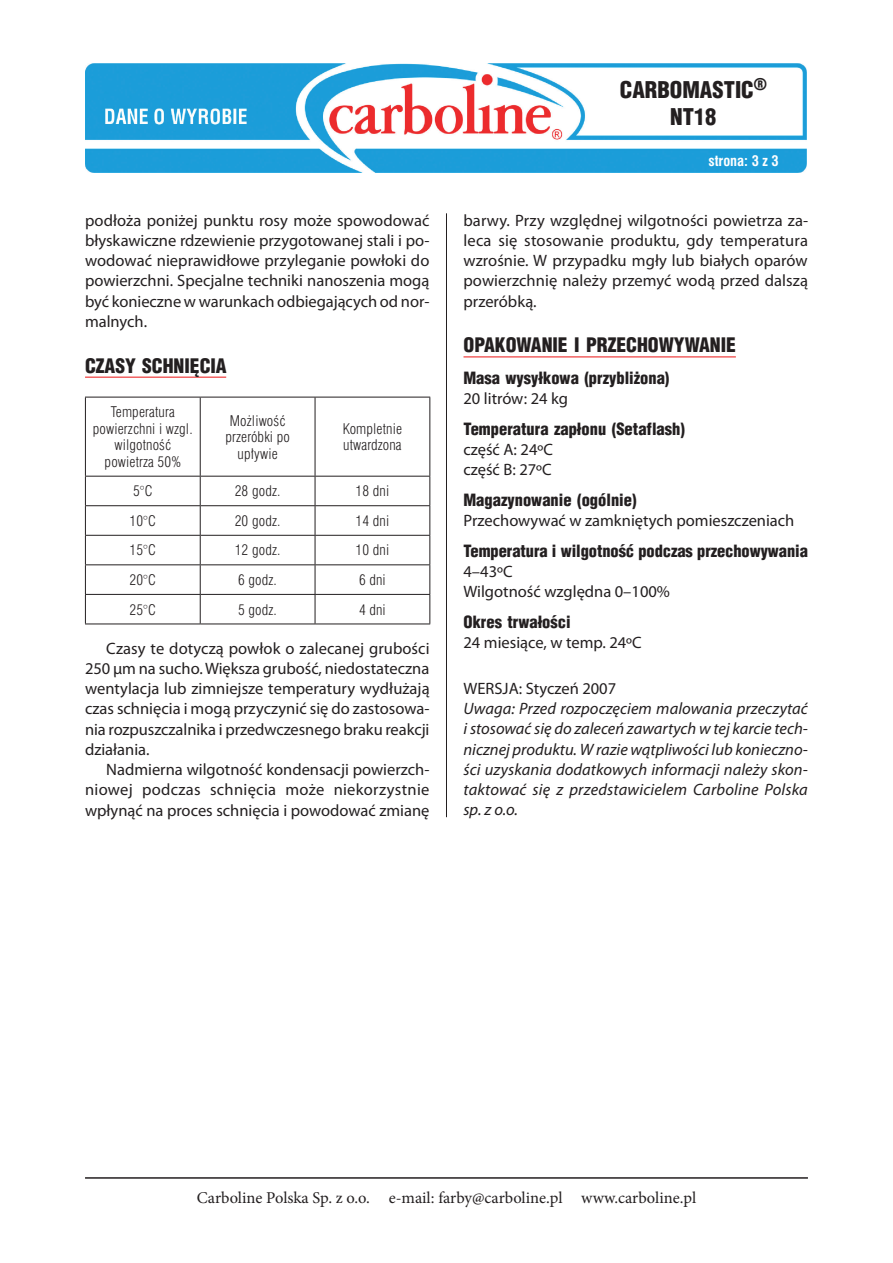
<style>
.page{position:relative;width:893px;height:1263px;background:#fff}
.page>*{position:absolute;margin:0;border:0;box-sizing:border-box;transform-origin:0 0}
.t1{font:900 22.5px/27px "Switzerland Cond";color:#231f20;text-align:center}
.t2{font:900 19.5px "Switzerland Cond";color:#231f20}
.t3{font:16.5px/20.2px "Myriad Pro";color:#231f20;text-align:justify}
.t4{font:italic 16.5px/20.2px "Myriad Pro";letter-spacing:.01em;color:#231f20;text-align:justify}
.t5{font:900 16.5px "Switzerland Cond";color:#231f20}
.t6{font:16.5px "Minion Pro";color:#231f20}
.t7{font:13.5px/16.5px "Swis 721 Lt Cn PL";letter-spacing:.01em;color:#231f20;text-align:center}
.t8{font:700 13.5px "Swis 721 Cn PL";color:#fff}
</style>
<div class="page">
<hr style="left:85px;top:1177px;width:723px;height:2px;background:#231f20">
<img style="left:85px;top:64px;width:721px;height:108px">
<hr style="left:446px;top:213px;width:1px;height:604px;background:#231f20">
<hr style="left:85px;top:377px;width:141px;height:1px;background:#ee2d2d">
<hr style="left:85px;top:397px;width:115px;height:1px;background:#231f20">
<hr style="left:85px;top:397px;width:1px;height:79px;background:#231f20">
<hr style="left:200px;top:397px;width:115px;height:1px;background:#231f20">
<hr style="left:200px;top:397px;width:1px;height:79px;background:#231f20">
<hr style="left:315px;top:397px;width:115px;height:1px;background:#231f20">
<hr style="left:315px;top:397px;width:1px;height:79px;background:#231f20">
<hr style="left:429px;top:397px;width:1px;height:79px;background:#231f20">
<hr style="left:85px;top:476px;width:115px;height:1px;background:#231f20">
<hr style="left:200px;top:476px;width:115px;height:1px;background:#231f20">
<hr style="left:315px;top:476px;width:115px;height:1px;background:#231f20">
<hr style="left:85px;top:505px;width:115px;height:1px;background:#231f20">
<hr style="left:200px;top:505px;width:115px;height:1px;background:#231f20">
<hr style="left:315px;top:505px;width:115px;height:1px;background:#231f20">
<hr style="left:85px;top:535px;width:115px;height:1px;background:#231f20">
<hr style="left:200px;top:535px;width:115px;height:1px;background:#231f20">
<hr style="left:315px;top:535px;width:115px;height:1px;background:#231f20">
<hr style="left:85px;top:564px;width:115px;height:1px;background:#231f20">
<hr style="left:200px;top:564px;width:115px;height:1px;background:#231f20">
<hr style="left:315px;top:564px;width:115px;height:1px;background:#231f20">
<hr style="left:85px;top:594px;width:115px;height:1px;background:#231f20">
<svg style="left:85px;top:476px;width:1px;height:148px"></svg>
<hr style="left:200px;top:594px;width:115px;height:1px;background:#231f20">
<svg style="left:200px;top:476px;width:1px;height:148px"></svg>
<hr style="left:315px;top:594px;width:115px;height:1px;background:#231f20">
<svg style="left:315px;top:476px;width:1px;height:148px"></svg>
<svg style="left:429px;top:476px;width:1px;height:148px"></svg>
<hr style="left:85px;top:624px;width:115px;height:1px;background:#231f20">
<hr style="left:200px;top:624px;width:115px;height:1px;background:#231f20">
<hr style="left:315px;top:624px;width:115px;height:1px;background:#231f20">
<hr style="left:463px;top:356px;width:273px;height:1px;background:#ee2d2d">
<h1 class="t1" style="left:620px;top:75px;width:149px">CARBOMASTIC<sup>®<br></sup>NT18</h1>
<p class="t3" style="left:85px;top:210px;width:346px">podłoża poniżej punktu rosy może spowodować błyskawiczne rdzewienie przygotowanej stali i po&shy;wodować nieprawidłowe przyleganie powłoki do powierzchni. Specjalne techniki nanoszenia mogą być konieczne w warunkach odbiegających od nor&shy;malnych.</p>
<p class="t2" style="left:85px;top:353px;width:143px">CZASY SCHNIĘCIA</p>
<p class="t7" style="left:93px;top:404px;width:101px">Temperatura powierzchni i wzgl. wilgotność powietrza 50%</p>
<p class="t7" style="left:225px;top:412px;width:66px">Możliwość przeróbki po upływie</p>
<p class="t7" style="left:343px;top:420px;width:61px;text-align:left">Kompletnie utwardzona</p>
<p class="t7" style="left:133px;top:483px;width:21px">5°C</p>
<p class="t7" style="left:235px;top:483px;width:47px">28 godz.</p>
<p class="t7" style="left:356px;top:483px;width:35px">18 dni</p>
<p class="t7" style="left:130px;top:512px;width:28px">10°C</p>
<p class="t7" style="left:235px;top:512px;width:47px">20 godz.</p>
<p class="t7" style="left:356px;top:512px;width:35px">14 dni</p>
<p class="t7" style="left:130px;top:542px;width:28px">15°C</p>
<p class="t7" style="left:235px;top:542px;width:47px">12 godz.</p>
<p class="t7" style="left:356px;top:542px;width:35px">10 dni</p>
<p class="t7" style="left:130px;top:571px;width:28px">20°C</p>
<p class="t7" style="left:238px;top:571px;width:40px">6 godz.</p>
<p class="t7" style="left:359px;top:571px;width:28px">6 dni</p>
<p class="t7" style="left:130px;top:601px;width:28px">25°C</p>
<p class="t7" style="left:238px;top:601px;width:40px">5 godz.</p>
<p class="t7" style="left:359px;top:601px;width:28px">4 dni</p>
<p class="t3" style="left:85px;top:638px;width:346px;text-indent:21px">Czasy te dotyczą powłok o zalecanej grubości 250 µm na sucho. Większa grubość, niedostateczna wentylacja lub zimniejsze temperatury wydłużają czas schnięcia i mogą przyczynić się do zastosowa&shy;nia rozpuszczalnika i przedwczesnego braku reakcji działania.</p>
<p class="t3" style="left:85px;top:760px;width:346px;text-indent:21px">Nadmierna wilgotność kondensacji powierzch&shy;niowej podczas schnięcia może niekorzystnie wpłynąć na proces schnięcia i powodować zmianę</p>
<p class="t8" style="left:708px;top:152px;width:72px">strona: 3 z 3</p>
<p class="t3" style="left:463px;top:210px;width:346px">barwy. Przy względnej wilgotności powietrza za&shy;leca się stosowanie produktu, gdy temperatura wzrośnie. W przypadku mgły lub białych oparów powierzchnię należy przemyć wodą przed dalszą przeróbką.</p>
<p class="t2" style="left:463px;top:333px;width:274px">OPAKOWANIE I PRZECHOWYWANIE</p>
<p class="t5" style="left:463px;top:367px;width:208px">Masa wysyłkowa (przybliżona)</p>
<p class="t3" style="left:463px;top:389px;width:106px">20 litrów: 24 kg</p>
<p class="t5" style="left:463px;top:418px;width:223px">Temperatura zapłonu (Setaflash)</p>
<p class="t3" style="left:463px;top:440px;width:91px">część A: 24ºC część B: 27ºC</p>
<p class="t5" style="left:463px;top:489px;width:175px">Magazynowanie (ogólnie)</p>
<p class="t3" style="left:463px;top:511px;width:332px">Przechowywać w zamkniętych pomieszczeniach</p>
<p class="t5" style="left:463px;top:540px;width:346px">Temperatura i wilgotność podczas przechowywania</p>
<p class="t3" style="left:463px;top:561px;width:208px">4–43ºC<br>Wilgotność względna 0–100%</p>
<p class="t5" style="left:463px;top:611px;width:109px">Okres trwałości</p>
<p class="t3" style="left:463px;top:633px;width:180px">24 miesiące, w temp. 24ºC</p>
<p class="t3" style="left:463px;top:678px;width:154px">WERSJA: Styczeń 2007</p>
<p class="t4" style="left:463px;top:698px;width:346px">Uwaga: Przed rozpoczęciem malowania przeczytać i stosować się do zaleceń zawartych w tej karcie tech&shy;nicznej produktu. W razie wątpliwości lub konieczno&shy;ści uzyskania dodatkowych informacji należy skon&shy;taktować się z przedstawicielem Carboline Polska sp. z o.o.</p>
<p class="t6" style="left:197px;top:1187px;width:501px">Carboline Polska Sp. z o.o. e-mail: farby@carboline.pl www.carboline.pl</p>
</div>
